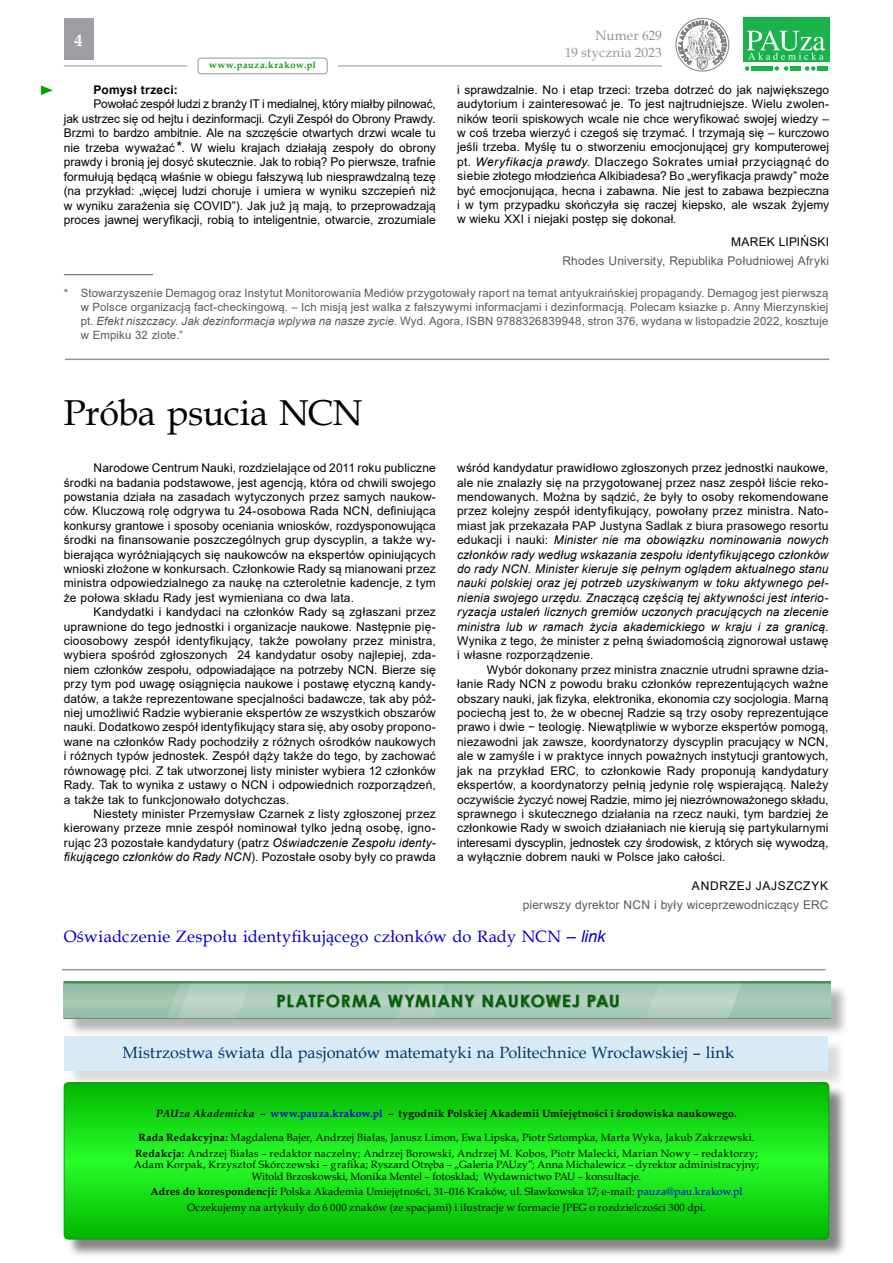
<style>
.page{position:relative;width:893px;height:1263px;background:#fff}
.page>*{position:absolute;margin:0;border:0;box-sizing:border-box;transform-origin:0 0}
.t1{font:36px "Book Antiqua";letter-spacing:-.01em;color:#000}
.t2{font:700 16.95px "Century Gothic";letter-spacing:.06em;color:#006400}
.t3{font:16.5px "Book Antiqua";letter-spacing:.015em;color:#0000c8}
.t4{font:700 16.5px "Book Antiqua";color:#fff}
.t5{font:16.2px "Book Antiqua";color:#00396f}
.t6{font:13.5px/16.2px "Book Antiqua";color:#939598;text-align:right}
.t7{font:13.5px "Times New Roman";color:#00a000;scale:1.22 1}
.t8{font:12px/14.4px "Arial";letter-spacing:.01em;color:#000;text-align:justify}
.t9{font:italic 12px/14.4px "Arial";letter-spacing:.01em;color:#000;text-align:justify}
.t10{font:12px "Arial";letter-spacing:.01em;color:#58595b}
.t11{font:12px "Arial";letter-spacing:.055em;color:#000}
.t12{font:700 12px "Arial";letter-spacing:.02em;color:#000}
.t13{font:11.4px/13.6px "Arial";letter-spacing:.01em;color:#58595b;text-align:justify}
.t14{font:10.5px/15.8px "Book Antiqua";letter-spacing:.015em;color:#000;text-align:center}
.t15{font:700 10.5px "Book Antiqua";letter-spacing:.02em;color:#000}
.t16{font:700 9.15px "Book Antiqua";letter-spacing:.075em;color:#00a000}
.s1{font-size:15px}
.s2{font-style:italic}
.s3{font-style:normal}
.s4{font-family:"Arial";font-style:italic}
.s5{color:#0000e1}
.s6{font-weight:700}
</style>
<div class="page">
<svg style="left:745px;top:66px;width:4px;height:5px"></svg>
<svg style="left:774px;top:66px;width:14px;height:5px"></svg>
<svg style="left:805px;top:66px;width:10px;height:5px"></svg>
<div style="left:751px;top:66px;width:10px;height:5px;background:#19b24b"></div>
<div style="left:763px;top:66px;width:10px;height:5px;background:#19b24b"></div>
<div style="left:790px;top:66px;width:10px;height:5px;background:#19b24b"></div>
<div style="left:817px;top:66px;width:10px;height:5px;background:#19b24b"></div>
<div style="left:743px;top:18px;width:86px;height:44px;background:#19b24b"></div>
<svg style="left:747px;top:30px;width:78px;height:30px"></svg>
<div style="left:676px;top:18px;width:53px;height:53px;border:1px solid #000;border-radius:50%"></div>
<svg style="left:678px;top:17px;width:48px;height:53px"></svg>
<div style="left:198px;top:58px;width:129px;height:16px;border:1px solid #939598;border-radius:3px"></div>
<hr style="left:338px;top:66px;width:324px;height:1px;background:#939598">
<hr style="left:64px;top:66px;width:123px;height:1px;background:#939598">
<div style="left:64px;top:18px;width:30px;height:42px;background:#9d9fa2"></div>
<div style="left:66px;top:1085px;width:782px;height:173px;background:#5d5d60;opacity:.75"></div>
<svg style="left:64px;top:1083px;width:765px;height:156px;background:#15db15"></svg>
<hr style="left:62px;top:969px;width:763px;height:1px;background:#939598">
<hr style="left:65px;top:359px;width:764px;height:1px;background:#939598">
<div style="left:66px;top:1038px;width:781px;height:51px;background:#000;opacity:.74"></div>
<div style="left:64px;top:1036px;width:764px;height:34px;background:#d8eaf6"></div>
<div style="left:66px;top:984px;width:783px;height:53px;background:#999b9e;opacity:.75"></div>
<img style="left:64px;top:983px;width:766px;height:35px">
<div style="left:276px;top:994px;width:343px;height:14px;background:#000;opacity:.5"></div>
<hr style="left:64px;top:982px;width:766px;height:1px;background:#006400">
<hr style="left:64px;top:1018px;width:766px;height:1px;background:#006400">
<hr style="left:64px;top:274px;width:89px;height:1px;background:#58595b">
<p class="t7" style="left:39px;top:81px;width:15px">►</p>
<h3 class="t4" style="left:75px;top:30px;width:10px">4</h3>
<p class="t16" style="left:209px;top:59px;width:108px">www.pauza.krakow.pl</p>
<p class="t12" style="left:94px;top:81px;width:86px">Pomysł trzeci:</p>
<p class="t8" style="left:64px;top:97px;width:374px;text-indent:30px">Powołać zespół ludzi z branży IT i medialnej, który miałby pilnować, jak ustrzec się od hejtu i dezinformacji. Czyli Zespół do Obrony Prawdy.<br>Brzmi to bardzo ambitnie. Ale na szczęście otwartych drzwi wcale tu nie trzeba wyważać <span class="s1">*</span>. W wielu krajach działają zespoły do obrony prawdy i bronią jej dosyć skutecznie. Jak to robią? Po pierwsze, trafnie formułują będącą właśnie w obiegu fałszywą lub niesprawdzalną tezę (na przykład: „więcej ludzi choruje i umiera w wyniku szczepień niż w wyniku zarażenia się COVID”). Jak już ją mają, to przeprowadzają proces jawnej weryfikacji, robią to inteligentnie, otwarcie, zrozumiale</p>
<p class="t6" style="left:565px;top:27px;width:99px">Numer 629<br>19 stycznia 2023</p>
<p class="t8" style="left:457px;top:82px;width:374px">i sprawdzalnie. No i etap trzeci: trzeba dotrzeć do jak największego audytorium i zainteresować je. To jest najtrudniejsze. Wielu zwolen&shy;ników teorii spiskowych wcale nie chce weryfikować swojej wiedzy – w coś trzeba wierzyć i czegoś się trzymać. I trzymają się – kurczowo jeśli trzeba. Myślę tu o stworzeniu emocjonującej gry komputerowej pt. <span class="s2">Weryfikacja prawdy</span>. Dlaczego Sokrates umiał przyciągnąć do siebie złotego młodzieńca Alkibiadesa? Bo „weryfikacja prawdy” może być emocjonująca, hecna i zabawna. Nie jest to zabawa bezpieczna i w tym przypadku skończyła się raczej kiepsko, ale wszak żyjemy w wieku XXI i niejaki postęp się dokonał.</p>
<p class="t8" style="left:731px;top:235px;width:100px">MAREK LIPIŃSKI</p>
<p class="t10" style="left:562px;top:252px;width:268px">Rhodes University, Republika Południowej Afryki</p>
<p class="t13" style="left:81px;top:287px;width:749px;text-indent:-17px">* Stowarzyszenie Demagog oraz Instytut Monitorowania Mediów przygotowały raport na temat antyukraińskiej propagandy. Demagog jest pierwszą w Polsce organizacją fact-checkingową. – Ich misją jest walka z fałszywymi informacjami i dezinformacją. Polecam ksiazke p. Anny Mierzynskiej pt. <span class="s2">Efekt niszczacy. Jak dezinformacja wplywa na nasze zycie</span>. Wyd. Agora, ISBN 9788326839948, stron 376, wydana w listopadzie 2022, kosztuje w Empiku 32 zlote.”</p>
<h1 class="t1" style="left:64px;top:388px;width:300px">Próba psucia NCN</h1>
<p class="t8" style="left:64px;top:461px;width:374px;text-indent:30px">Narodowe Centrum Nauki, rozdzielające od 2011 roku publiczne środki na badania podstawowe, jest agencją, która od chwili swojego powstania działa na zasadach wytyczonych przez samych naukow&shy;ców. Kluczową rolę odgrywa tu 24-osobowa Rada NCN, definiująca konkursy grantowe i sposoby oceniania wniosków, rozdysponowująca środki na finansowanie poszczególnych grup dyscyplin, a także wy&shy;bierająca wyróżniających się naukowców na ekspertów opiniujących wnioski złożone w konkursach. Członkowie Rady są mianowani przez ministra odpowiedzialnego za naukę na czteroletnie kadencje, z tym że połowa składu Rady jest wymieniana co dwa lata.</p>
<p class="t8" style="left:64px;top:605px;width:374px;text-indent:30px">Kandydatki i kandydaci na członków Rady są zgłaszani przez uprawnione do tego jednostki i organizacje naukowe. Następnie pię&shy;cioosobowy zespół identyfikujący, także powołany przez ministra, wybiera spośród zgłoszonych 24 kandydatur osoby najlepiej, zda&shy;niem członków zespołu, odpowiadające na potrzeby NCN. Bierze się przy tym pod uwagę osiągnięcia naukowe i postawę etyczną kandy&shy;datów, a także reprezentowane specjalności badawcze, tak aby póź&shy;niej umożliwić Radzie wybieranie ekspertów ze wszystkich obszarów nauki. Dodatkowo zespół identyfikujący stara się, aby osoby propono&shy;wane na członków Rady pochodziły z różnych ośrodków naukowych i różnych typów jednostek. Zespół dąży także do tego, by zachować równowagę płci. Z tak utworzonej listy minister wybiera 12 członków Rady. Tak to wynika z ustawy o NCN i odpowiednich rozporządzeń, a także tak to funkcjonowało dotychczas.</p>
<p class="t8" style="left:64px;top:806px;width:374px;text-indent:30px">Niestety minister Przemysław Czarnek z listy zgłoszonej przez kierowany przeze mnie zespół nominował tylko jedną osobę, igno&shy;rując 23 pozostałe kandydatury (patrz <span class="s2">Oświadczenie Zespołu identy&shy;fikującego członków do Rady NCN</span>). Pozostałe osoby były co prawda</p>
<p class="t9" style="left:457px;top:461px;width:373px"><span class="s3">wśród kandydatur prawidłowo zgłoszonych przez jednostki naukowe, ale nie znalazły się na przygotowanej przez nasz zespół liście reko&shy;mendowanych. Można by sądzić, że były to osoby rekomendowane przez kolejny zespół identyfikujący, powołany przez ministra. Nato&shy;miast jak przekazała PAP Justyna Sadlak z biura prasowego resortu edukacji i nauki:</span> Minister nie ma obowiązku nominowania nowych członków rady według wskazania zespołu identyfikującego członków do rady NCN. Minister kieruje się pełnym oglądem aktualnego stanu nauki polskiej oraz jej potrzeb uzyskiwanym w toku aktywnego peł&shy;nienia swojego urzędu. Znaczącą częścią tej aktywności jest interio&shy;ryzacja ustaleń licznych gremiów uczonych pracujących na zlecenie ministra lub w ramach życia akademickiego w kraju i za granicą<span class="s3">.<br>Wynika z tego, że minister z pełną świadomością zignorował ustawę i własne rozporządzenie.</span></p>
<p class="t8" style="left:457px;top:662px;width:373px;text-indent:30px">Wybór dokonany przez ministra znacznie utrudni sprawne dzia&shy;łanie Rady NCN z powodu braku członków reprezentujących ważne obszary nauki, jak fizyka, elektronika, ekonomia czy socjologia. Marną pociechą jest to, że w obecnej Radzie są trzy osoby reprezentujące prawo i dwie − teologię. Niewątpliwie w wyborze ekspertów pomogą, niezawodni jak zawsze, koordynatorzy dyscyplin pracujący w NCN, ale w zamyśle i w praktyce innych poważnych instytucji grantowych, jak na przykład ERC, to członkowie Rady proponują kandydatury ekspertów, a koordynatorzy pełnią jedynie rolę wspierającą. Należy oczywiście życzyć nowej Radzie, mimo jej niezrównoważonego składu, sprawnego i skutecznego działania na rzecz nauki, tym bardziej że członkowie Rady w swoich działaniach nie kierują się partykularnymi interesami dyscyplin, jednostek czy środowisk, z których się wywodzą, a wyłącznie dobrem nauki w Polsce jako całości.</p>
<p class="t11" style="left:692px;top:877px;width:138px">ANDRZEJ JAJSZCZYK</p>
<p class="t10" style="left:523px;top:896px;width:307px">pierwszy dyrektor NCN i były wiceprzewodniczący ERC</p>
<h3 class="t3" style="left:64px;top:925px;width:543px">Oświadczenie Zespołu identyfikującego członków do Rady NCN <span class="s4">– link</span></h3>
<h2 class="t2" style="left:277px;top:988px;width:345px">PLATFORMA WYMIANY NAUKOWEJ PAU</h2>
<h3 class="t5" style="left:123px;top:1041px;width:613px">Mistrzostwa świata dla pasjonatów matematyki na Politechnice Wrocławskiej – link</h3>
<p class="t15" style="left:156px;top:1106px;width:582px"><span class="s2">PAUza Akademicka</span> – <span class="s5">www.pauza.krakow.pl</span> – tygodnik Polskiej Akademii Umiejętności i środowiska naukowego.</p>
<p class="t14" style="left:135px;top:1129px;width:624px"><span class="s6">Rada Redakcyjna:</span> Magdalena Bajer, Andrzej Białas, Janusz Limon, Ewa Lipska, Piotr Sztompka, Marta Wyka, Jakub Zakrzewski.<br><span class="s6">Redakcja:</span> Andrzej Białas – redaktor naczelny; Andrzej Borowski, Andrzej M. Kobos, Piotr Malecki, Marian Nowy – redaktorzy;</p>
<p class="t14" style="left:134px;top:1158px;width:627px;line-height:11.6px">Adam Korpak, Krzysztof Skórczewski – grafika; Ryszard Otręba – „Galeria PAUzy”; Anna Michalewicz – dyrektor administracyjny;<br>Witold Brzoskowski, Monika Mentel – fotoskład; Wydawnictwo PAU – konsultacje.</p>
<p class="t14" style="left:151px;top:1184px;width:593px"><span class="s6">Adres do korespondencji:</span> Polska Akademia Umiejętności, 31–016 Kraków, ul. Sławkowska 17; e-mail: <span class="s5">pauza@pau.krakow.pl<br></span>Oczekujemy na artykuły do 6 000 znaków (ze spacjami) i ilustracje w formacie JPEG o rozdzielczości 300 dpi.</p>
</div>
